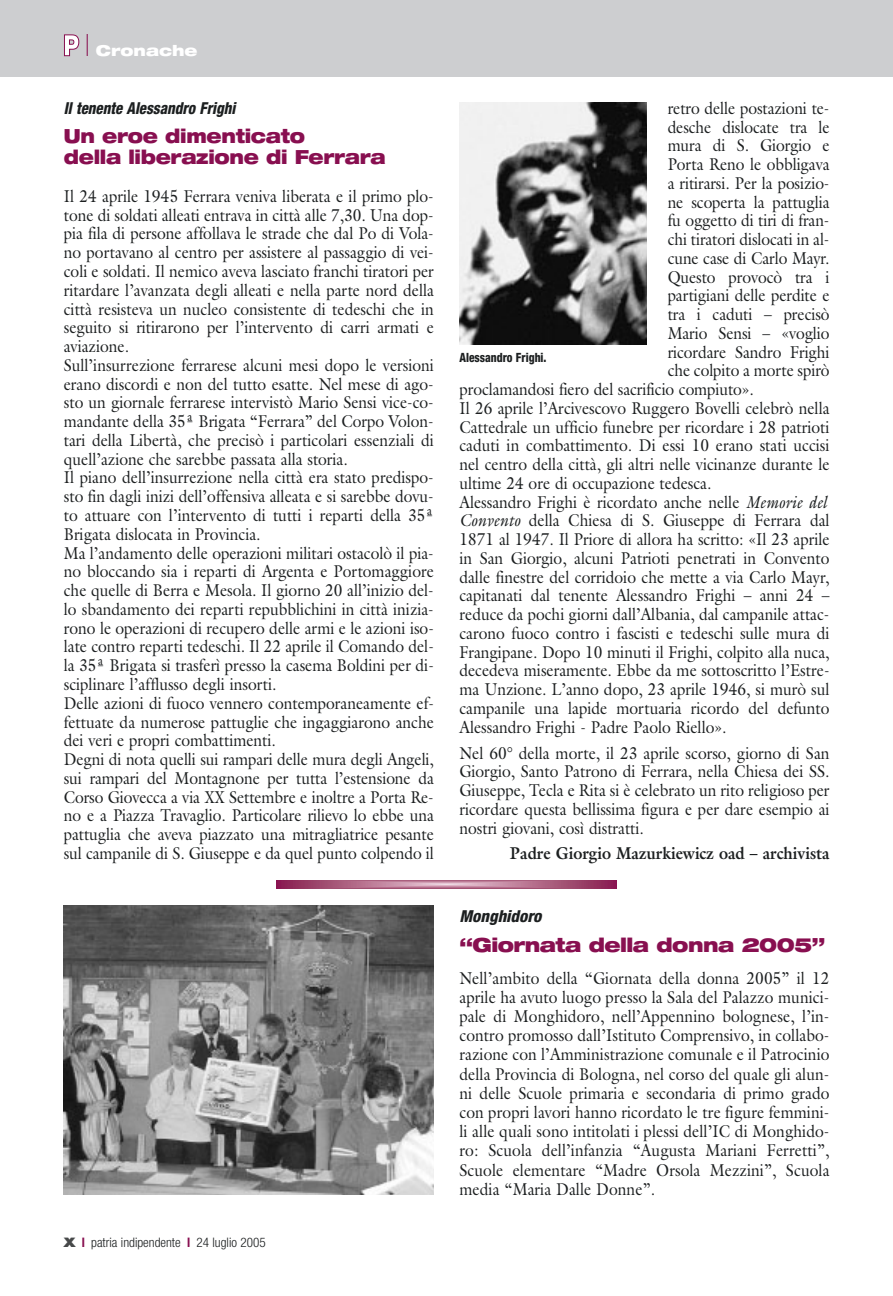
<style>
.page{position:relative;width:893px;height:1296px;background:#fff}
.page>*{position:absolute;margin:0;border:0;box-sizing:border-box;transform-origin:0 0}
.t1{font:900 expanded 19.5px/21px "Helvetica Neue";letter-spacing:-.02em;color:#880f50;scale:.9 1}
.t2{font:900 expanded 19.5px "Helvetica Neue";letter-spacing:-.02em;color:#880f50;scale:.96 1}
.t3{font:17.25px/18.8px "Galliard";color:#1c1f20;text-align:justify;scale:.9 1}
.t4{font:700 17.25px "Galliard";color:#1c1f20;scale:.9 1}
.t5{font:italic 800 condensed 16.5px "Helvetica Neue";color:#1c1f20;scale:.9 1}
.t6{font:italic 800 condensed 16.5px "Helvetica Neue";color:#1c1f20}
.t7{font:900 expanded 15px "Helvetica Neue";color:#fff}
.t8{font:300 condensed 13.2px "Helvetica Neue";color:#1c1f20}
.t9{font:800 condensed 12.75px "Helvetica Neue";color:#1c1f20;scale:.9 1}
.s1{font-weight:900;font-stretch:expanded;color:#47494a}
.s2{font-weight:700;color:#880f50}
.s3{font-style:italic}
</style>
<div class="page">
<div style="left:0;top:0;width:892px;height:77px;background:#cdced0"></div>
<svg style="left:64px;top:34px;width:24px;height:23px"></svg>
<div style="left:323px;top:880px;width:247px;height:9px;background:#9f4c6f"></div>
<div style="left:327px;top:880px;width:239px;height:8px;background:#a15072"></div>
<div style="left:330px;top:880px;width:233px;height:8px;background:#aa5f7e"></div>
<div style="left:331px;top:881px;width:231px;height:7px;background:#a35475"></div>
<div style="left:334px;top:881px;width:225px;height:7px;background:#a55878"></div>
<div style="left:339px;top:881px;width:214px;height:7px;background:#a85d7c"></div>
<div style="left:344px;top:881px;width:205px;height:7px;background:#ad6180"></div>
<div style="left:348px;top:881px;width:196px;height:7px;background:#af6583"></div>
<div style="left:353px;top:881px;width:187px;height:7px;background:#b26987"></div>
<div style="left:357px;top:881px;width:179px;height:6px;background:#b66d8b"></div>
<div style="left:360px;top:881px;width:173px;height:6px;background:#bd7d97"></div>
<div style="left:360px;top:882px;width:173px;height:5px;background:#b6708d"></div>
<div style="left:363px;top:882px;width:167px;height:5px;background:#b97490"></div>
<div style="left:366px;top:882px;width:161px;height:5px;background:#bc7794"></div>
<div style="left:371px;top:882px;width:151px;height:5px;background:#be7c97"></div>
<div style="left:374px;top:882px;width:145px;height:5px;background:#c0809b"></div>
<div style="left:379px;top:882px;width:135px;height:5px;background:#c2859f"></div>
<div style="left:383px;top:882px;width:127px;height:5px;background:#c58aa3"></div>
<hr style="left:387px;top:882px;width:119px;height:4px;background:#c78fa7">
<svg style="left:397px;top:882px;width:99px;height:1px"></svg>
<hr style="left:391px;top:883px;width:111px;height:3px;background:#cb92aa">
<hr style="left:394px;top:883px;width:105px;height:3px;background:#cd96ad">
<hr style="left:397px;top:883px;width:98px;height:3px;background:#ce9ab0">
<hr style="left:400px;top:883px;width:92px;height:3px;background:#d09eb3">
<hr style="left:404px;top:883px;width:85px;height:3px;background:#d2a3b8">
<hr style="left:407px;top:883px;width:79px;height:3px;background:#d4a7bb">
<hr style="left:411px;top:883px;width:71px;height:3px;background:#d8aabf">
<hr style="left:414px;top:883px;width:65px;height:2px;background:#dcafc2">
<hr style="left:417px;top:883px;width:59px;height:2px;background:#deb4c5">
<hr style="left:421px;top:884px;width:51px;height:1px;background:#deb9c9">
<hr style="left:423px;top:884px;width:46px;height:1px;background:#e2bdcd">
<hr style="left:427px;top:884px;width:39px;height:1px;background:#e3c2d1">
<hr style="left:430px;top:884px;width:33px;height:1px;background:#e5c6d4">
<svg style="left:438px;top:884px;width:18px;height:1px"></svg>
<img style="left:459px;top:102px;width:187px;height:242px">
<img style="left:64px;top:906px;width:370px;height:289px">
<p class="t7" style="left:96px;top:45px;width:103px">Cronache</p>
<p class="t5" style="left:64px;top:102px;width:192px">Il tenente Alessandro Frighi</p>
<p class="t1" style="left:64px;top:128px;width:359px">Un eroe dimenticato<br>della liberazione di Ferrara</p>
<p class="t3" style="left:64px;top:188px;width:413px;text-align:left">Il 24 aprile 1945 Ferrara veniva liberata e il primo plo&shy;tone di soldati alleati entrava in città alle 7,30. Una dop&shy;pia fila di persone affollava le strade che dal Po di Vola&shy;no portavano al centro per assistere al passaggio di vei&shy;coli e soldati. Il nemico aveva lasciato franchi tiratori per ritardare l’avanzata degli alleati e nella parte nord della città resisteva un nucleo consistente di tedeschi che in seguito si ritirarono per l’intervento di carri armati e aviazione.<br>Sull’insurrezione ferrarese alcuni mesi dopo le versioni erano discordi e non del tutto esatte. Nel mese di ago&shy;sto un giornale ferrarese intervistò Mario Sensi vice-co&shy;mandante della 35ª Brigata “Ferrara” del Corpo Volon&shy;tari della Libertà, che precisò i particolari essenziali di quell’azione che sarebbe passata alla storia.<br>Il piano dell’insurrezione nella città era stato predispo&shy;sto fin dagli inizi dell’offensiva alleata e si sarebbe dovu&shy;to attuare con l’intervento di tutti i reparti della 35ª Brigata dislocata in Provincia.<br>Ma l’andamento delle operazioni militari ostacolò il pia&shy;no bloccando sia i reparti di Argenta e Portomaggiore che quelle di Berra e Mesola. Il giorno 20 all’inizio del&shy;lo sbandamento dei reparti repubblichini in città inizia&shy;rono le operazioni di recupero delle armi e le azioni iso&shy;late contro reparti tedeschi. Il 22 aprile il Comando del&shy;la 35ª Brigata si trasferì presso la casema Boldini per di&shy;sciplinare l’afflusso degli insorti.<br>Delle azioni di fuoco vennero contemporaneamente ef&shy;fettuate da numerose pattuglie che ingaggiarono anche dei veri e propri combattimenti.<br>Degni di nota quelli sui rampari delle mura degli Angeli, sui rampari del Montagnone per tutta l’estensione da Corso Giovecca a via XX Settembre e inoltre a Porta Re&shy;no e a Piazza Travaglio. Particolare rilievo lo ebbe una pattuglia che aveva piazzato una mitragliatrice pesante sul campanile di S. Giuseppe e da quel punto colpendo il</p>
<p class="t8" style="left:64px;top:1238px;width:203px"><span class="s1">X</span> <span class="s2">l</span> patria indipendente <span class="s2">l</span> 24 luglio 2005</p>
<p class="t3" style="left:667px;top:100px;width:181px">retro delle postazioni te-</p>
<p class="t3" style="left:667px;top:119px;width:181px">desche dislocate tra le</p>
<p class="t3" style="left:667px;top:138px;width:181px">mura di S. Giorgio e</p>
<p class="t3" style="left:667px;top:157px;width:181px">Porta Reno le obbligava</p>
<p class="t3" style="left:667px;top:175px;width:181px">a ritirarsi. Per la posizio-</p>
<p class="t3" style="left:667px;top:194px;width:181px">ne scoperta la pattuglia</p>
<p class="t3" style="left:667px;top:213px;width:181px">fu oggetto di tiri di fran-</p>
<p class="t3" style="left:667px;top:232px;width:181px">chi tiratori dislocati in al-</p>
<p class="t3" style="left:667px;top:250px;width:181px">cune case di Carlo Mayr.</p>
<p class="t3" style="left:667px;top:269px;width:181px">Questo provocò tra i</p>
<p class="t3" style="left:667px;top:288px;width:181px">partigiani delle perdite e</p>
<p class="t3" style="left:667px;top:307px;width:181px">tra i caduti – precisò</p>
<p class="t3" style="left:667px;top:325px;width:181px">Mario Sensi – «voglio</p>
<p class="t3" style="left:667px;top:344px;width:181px">ricordare Sandro Frighi</p>
<p class="t3" style="left:667px;top:363px;width:181px">che colpito a morte spirò</p>
<p class="t3" style="left:459px;top:382px;width:329px">proclamandosi fiero del sacrificio compiuto».</p>
<p class="t3" style="left:459px;top:400px;width:412px">Il 26 aprile l’Arcivescovo Ruggero Bovelli celebrò nella</p>
<p class="t3" style="left:459px;top:419px;width:413px">Cattedrale un ufficio funebre per ricordare i 28 patrioti</p>
<p class="t3" style="left:459px;top:438px;width:413px">caduti in combattimento. Di essi 10 erano stati uccisi</p>
<p class="t3" style="left:459px;top:457px;width:412px">nel centro della città, gli altri nelle vicinanze durante le</p>
<p class="t3" style="left:459px;top:475px;width:281px">ultime 24 ore di occupazione tedesca.</p>
<p class="t3" style="left:459px;top:494px;width:410px">Alessandro Frighi è ricordato anche nelle <span class="s3">Memorie del</span></p>
<p class="t3" style="left:459px;top:513px;width:413px"><span class="s3">Convento</span> della Chiesa di S. Giuseppe di Ferrara dal</p>
<p class="t3" style="left:459px;top:532px;width:413px">1871 al 1947. Il Priore di allora ha scritto: «Il 23 aprile</p>
<p class="t3" style="left:459px;top:550px;width:413px">in San Giorgio, alcuni Patrioti penetrati in Convento</p>
<p class="t3" style="left:459px;top:569px;width:412px">dalle finestre del corridoio che mette a via Carlo Mayr,</p>
<p class="t3" style="left:459px;top:588px;width:413px">capitanati dal tenente Alessandro Frighi – anni 24 –</p>
<p class="t3" style="left:459px;top:607px;width:412px">reduce da pochi giorni dall’Albania, dal campanile attac-</p>
<p class="t3" style="left:459px;top:625px;width:412px">carono fuoco contro i fascisti e tedeschi sulle mura di</p>
<p class="t3" style="left:459px;top:644px;width:413px">Frangipane. Dopo 10 minuti il Frighi, colpito alla nuca,</p>
<p class="t3" style="left:459px;top:663px;width:413px">decedeva miseramente. Ebbe da me sottoscritto l’Estre-</p>
<p class="t3" style="left:459px;top:682px;width:413px">ma Unzione. L’anno dopo, 23 aprile 1946, si murò sul</p>
<p class="t3" style="left:459px;top:700px;width:413px">campanile una lapide mortuaria ricordo del defunto</p>
<p class="t3" style="left:459px;top:719px;width:298px">Alessandro Frighi - Padre Paolo Riello».</p>
<p class="t3" style="left:459px;top:745px;width:413px">Nel 60° della morte, il 23 aprile scorso, giorno di San Giorgio, Santo Patrono di Ferrara, nella Chiesa dei SS.<br>Giuseppe, Tecla e Rita si è celebrato un rito religioso per ricordare questa bellissima figura e per dare esempio ai nostri giovani, così distratti.</p>
<p class="t4" style="left:510px;top:846px;width:356px">Padre Giorgio Mazurkiewicz oad – archivista</p>
<p class="t9" style="left:459px;top:353px;width:98px">Alessandro Frighi.</p>
<p class="t6" style="left:459px;top:910px;width:84px">Monghidoro</p>
<p class="t2" style="left:459px;top:937px;width:382px">“Giornata della donna 2005”</p>
<p class="t3" style="left:459px;top:970px;width:413px;line-height:19.2px">Nell’ambito della “Giornata della donna 2005” il 12 aprile ha avuto luogo presso la Sala del Palazzo munici&shy;pale di Monghidoro, nell’Appennino bolognese, l’in&shy;contro promosso dall’Istituto Comprensivo, in collabo&shy;razione con l’Amministrazione comunale e il Patrocinio della Provincia di Bologna, nel corso del quale gli alun&shy;ni delle Scuole primaria e secondaria di primo grado con propri lavori hanno ricordato le tre figure femmini&shy;li alle quali sono intitolati i plessi dell’IC di Monghido&shy;ro: Scuola dell’infanzia “Augusta Mariani Ferretti”, Scuole elementare “Madre Orsola Mezzini”, Scuola media “Maria Dalle Donne”.</p>
</div>
